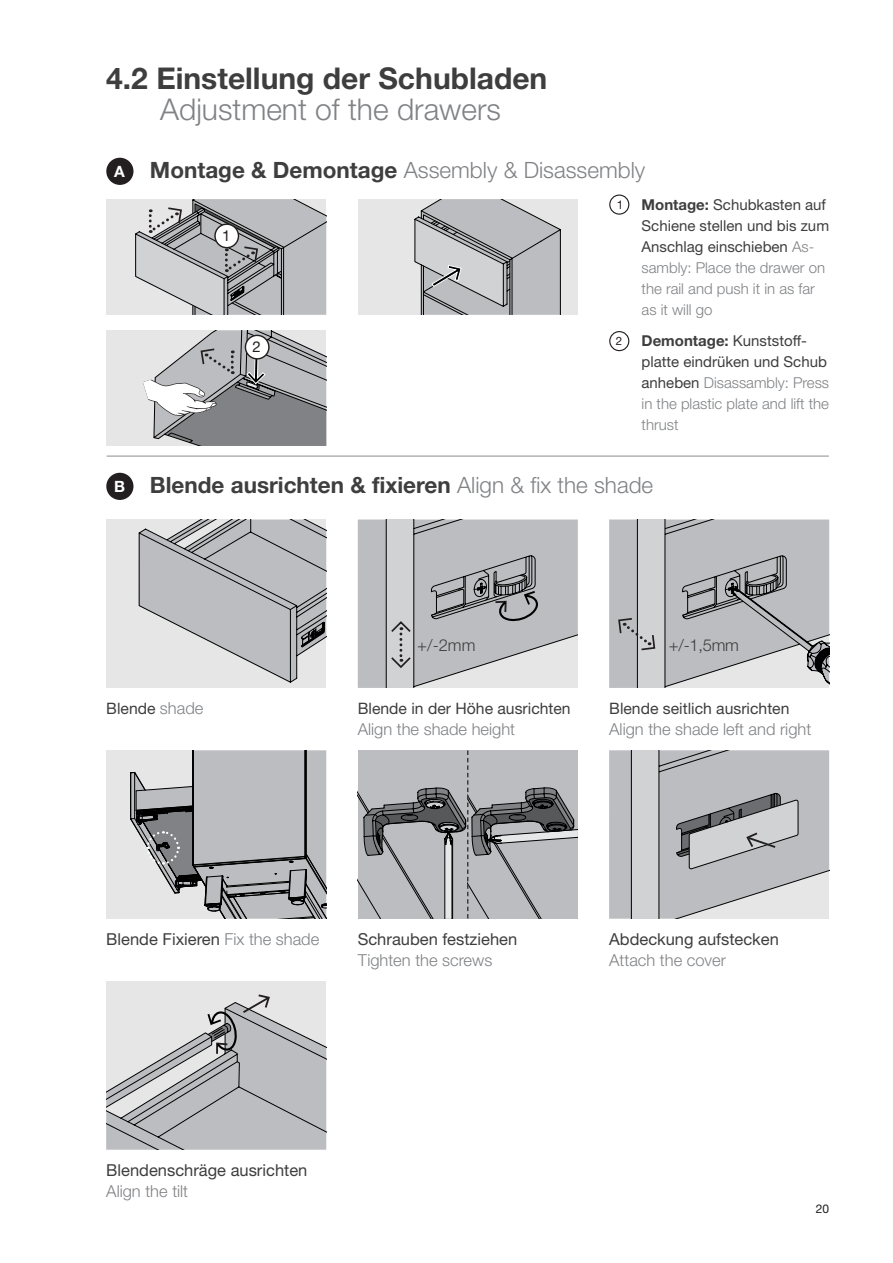
<style>
.page{position:relative;width:893px;height:1263px;background:#fff}
.page>*{position:absolute;margin:0;border:0;box-sizing:border-box;transform-origin:0 0}
.Headline_DEUTSCH{font:700 30px "Helvetica Neue LT Pro";color:#3e3e3f}
.Headline_ENGLISCH{font:300 30px "Helvetica Neue LT Pro";color:#808285}
._0_-_Beschreibungen{font:700 22.5px "Helvetica Neue LT Pro";color:#3e3e3f}
._0_-_Beschreibungen-2{font:300 22.5px "Helvetica Neue LT Pro";color:#808285}
._0_-_Beschreibungen-3{font:16.5px/21px "Helvetica Neue LT Pro";color:#3e3e3f}
._0_-_Beschreibungen-4{font:300 16.5px "Helvetica Neue LT Pro";color:#808285}
._0_-_Beschreibungen-5{font:300 16.5px "Helvetica Neue LT Pro";letter-spacing:-.01em;color:#3e3e3f}
._0_-_Beschreibungen-6{font:15.75px "Helvetica Neue LT Pro";color:#3e3e3f}
.t1{font:700 15.6px "Helvetica Neue LT Std";color:#fff}
._0_-_Beschreibungen-7{font:300 15px/21px "Helvetica Neue LT Pro";color:#808285}
.t2{font:15px "Helvetica Neue LT Pro";color:#231f20}
.t3{font:12px "Helvetica Neue LT Pro";color:#231f20}
.t4{font:12px "Helvetica Neue LT Std";color:#231f20}
.t5{font:11.55px "Helvetica Neue LT Std";color:#231f20}
.s1{font-weight:700;color:#3e3e3f}
.s2{font-weight:400;color:#3e3e3f}
.s3{font-weight:300;color:#808285}
.s4{font-weight:300;font-size:16.5px;color:#808285}
</style>
<div class="page">
<div style="left:106px;top:520px;width:220px;height:168px;background:#e6e6e6"></div>
<div style="left:106px;top:199px;width:220px;height:116px;background:#e6e6e6"></div>
<div style="left:106px;top:330px;width:220px;height:116px;background:#e6e6e6"></div>
<div style="left:358px;top:199px;width:220px;height:116px;background:#e6e6e6"></div>
<div style="left:106px;top:750px;width:220px;height:168px;background:#e6e6e6"></div>
<div style="left:106px;top:981px;width:220px;height:168px;background:#e6e6e6"></div>
<svg style="left:138px;top:520px;width:188px;height:163px"></svg>
<svg style="left:130px;top:750px;width:196px;height:168px"></svg>
<svg style="left:358px;top:750px;width:220px;height:168px"></svg>
<svg style="left:609px;top:750px;width:220px;height:168px"></svg>
<svg style="left:358px;top:520px;width:220px;height:168px"></svg>
<svg style="left:609px;top:520px;width:220px;height:168px"></svg>
<div style="left:107px;top:158px;width:26px;height:26px;background:#231f20;border-radius:50%"></div>
<div style="left:106px;top:158px;width:27px;height:27px;border:2px solid #231f20;border-radius:50%"></div>
<div style="left:107px;top:473px;width:26px;height:26px;background:#231f20;border-radius:50%"></div>
<div style="left:106px;top:473px;width:27px;height:27px;border:2px solid #231f20;border-radius:50%"></div>
<hr style="left:107px;top:456px;width:722px;height:1px;background:#8b8d90">
<svg style="left:106px;top:994px;width:221px;height:155px"></svg>
<div style="left:609px;top:195px;width:20px;height:20px;border:1px solid #231f20;border-radius:50%"></div>
<div style="left:609px;top:331px;width:20px;height:20px;border:1px solid #231f20;border-radius:50%"></div>
<svg style="left:135px;top:199px;width:191px;height:247px"></svg>
<svg style="left:414px;top:199px;width:147px;height:116px"></svg>
<p class="Headline_DEUTSCH" style="left:106px;top:60px;width:443px">4.2 Einstellung der Schubladen</p>
<p class="Headline_ENGLISCH" style="left:160px;top:91px;width:342px">Adjustment of the drawers</p>
<p class="t1" style="left:114px;top:162px;width:12px">A</p>
<p class="_0_-_Beschreibungen-2" style="left:150px;top:156px;width:497px"><span class="s1">Montage &amp; Demontage</span> Assembly &amp; Disassembly</p>
<p class="t2" style="left:222px;top:227px;width:10px">1</p>
<p class="t2" style="left:253px;top:338px;width:10px">2</p>
<p class="t4" style="left:617px;top:197px;width:8px">1</p>
<p class="_0_-_Beschreibungen-7" style="left:642px;top:194px;width:189px"><span class="s1">Montage:</span> <span class="s2">Schubkasten auf<br>Schiene stellen und bis zum<br>Anschlag einschieben</span> As&shy;sambly: Place the drawer on the rail and push it in as far as it will go</p>
<p class="t5" style="left:616px;top:334px;width:8px">2</p>
<p class="_0_-_Beschreibungen-7" style="left:642px;top:330px;width:189px"><span class="s1">Demontage:</span> <span class="s2">Kunststoff&shy;platte eindrüken und Schub anheben</span> Disassambly: Press in the plastic plate and lift the thrust</p>
<p class="t1" style="left:114px;top:477px;width:12px">B</p>
<p class="_0_-_Beschreibungen" style="left:150px;top:471px;width:505px">Blende ausrichten &amp; fixieren <span class="s3">Align &amp; fix the shade</span></p>
<p class="_0_-_Beschreibungen-5" style="left:417px;top:635px;width:60px">+/-2mm</p>
<p class="_0_-_Beschreibungen-5" style="left:669px;top:635px;width:72px">+/-1,5mm</p>
<p class="_0_-_Beschreibungen-6" style="left:106px;top:698px;width:99px">Blende <span class="s4">shade</span></p>
<p class="_0_-_Beschreibungen-6" style="left:358px;top:698px;width:214px">Blende in der Höhe ausrichten</p>
<p class="_0_-_Beschreibungen-4" style="left:358px;top:719px;width:159px">Align the shade height</p>
<p class="_0_-_Beschreibungen-6" style="left:609px;top:698px;width:182px">Blende seitlich ausrichten</p>
<p class="_0_-_Beschreibungen-4" style="left:609px;top:719px;width:204px">Align the shade left and right</p>
<p class="_0_-_Beschreibungen-3" style="left:106px;top:928px;width:214px">Blende Fixieren <span class="s3">Fix the shade</span></p>
<p class="_0_-_Beschreibungen-3" style="left:358px;top:928px;width:161px">Schrauben festziehen</p>
<p class="_0_-_Beschreibungen-4" style="left:358px;top:950px;width:136px">Tighten the screws</p>
<p class="_0_-_Beschreibungen-3" style="left:609px;top:928px;width:171px">Abdeckung aufstecken</p>
<p class="_0_-_Beschreibungen-4" style="left:609px;top:950px;width:118px">Attach the cover</p>
<p class="_0_-_Beschreibungen-3" style="left:106px;top:1159px;width:203px">Blendenschräge ausrichten<br><span class="s3">Align the tilt</span></p>
<p class="t3" style="left:816px;top:1201px;width:15px">20</p>
</div>
